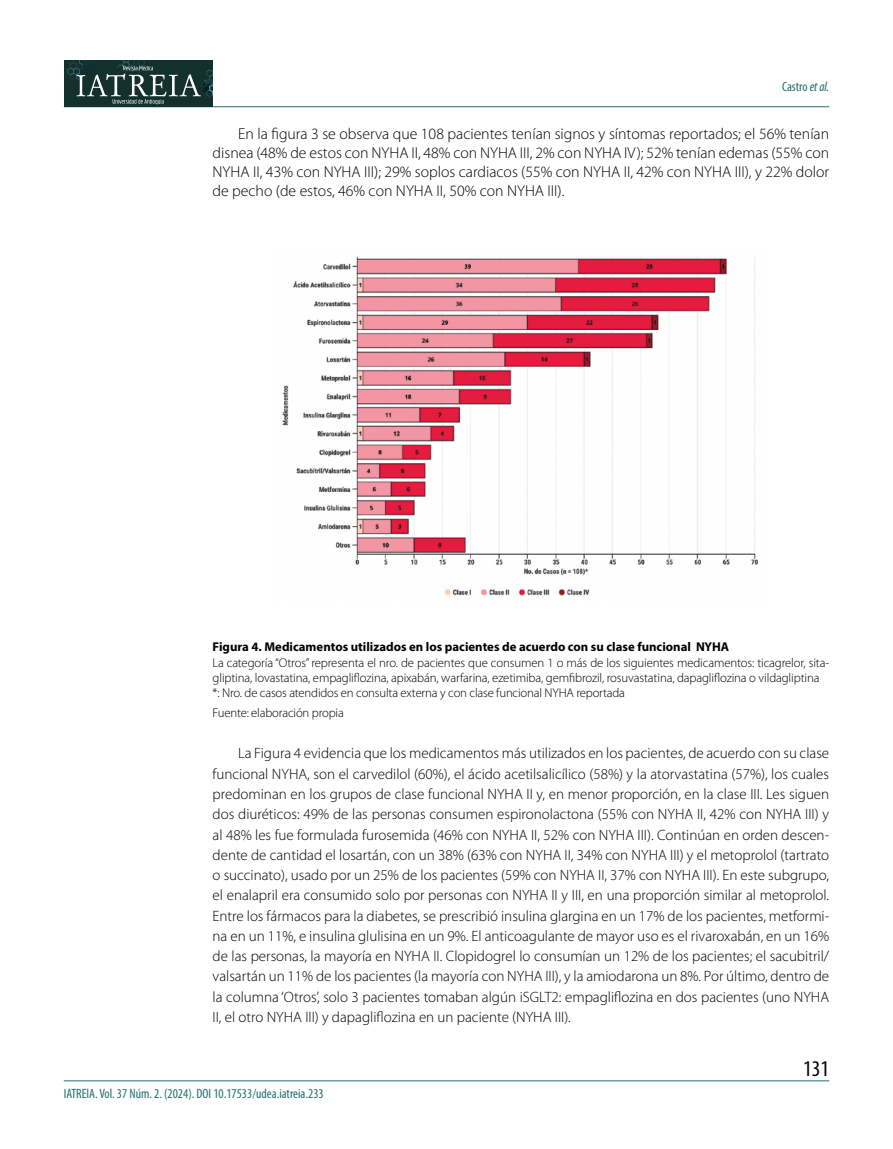
<style>
.page{position:relative;width:893px;height:1149px;background:#fff}
.page>*{position:absolute;margin:0;border:0;box-sizing:border-box;transform-origin:0 0}
.t1{font:condensed 22.5px "Myriad Pro";color:#000}
.t2{font:300 15.75px/18.9px "Myriad Pro";color:#000;text-align:justify}
.t3{font:300 15px/20.2px "Myriad Pro";color:#000;text-align:justify}
.t4{font:condensed 13.5px "Myriad Pro";color:#22716a}
.t5{font:300 12.75px/15.3px "Myriad Pro";letter-spacing:-.01em;color:#000}
.t6{font:700 12.75px "Myriad Pro";color:#000}
.s1{font-style:italic}
</style>
<div class="page">
<hr style="left:64px;top:106px;width:765px;height:1px;background:#22716a">
<div style="left:64px;top:61px;width:149px;height:46px;background:#14302d"></div>
<svg style="left:65px;top:61px;width:148px;height:43px"></svg>
<hr style="left:64px;top:1080px;width:765px;height:1px;background:#22716a">
<img style="left:282px;top:256px;width:476px;height:340px">
<p class="t4" style="left:782px;top:78px;width:49px">Castro <span class="s1">et al.</span></p>
<p class="t2" style="left:213px;top:125px;width:618px;text-indent:26px">En la figura 3 se observa que 108 pacientes tenían signos y síntomas reportados; el 56% tenían disnea (48% de estos con NYHA II, 48% con NYHA III, 2% con NYHA IV); 52% tenían edemas (55% con NYHA II, 43% con NYHA III); 29% soplos cardiacos (55% con NYHA II, 42% con NYHA III), y 22% dolor de pecho (de estos, 46% con NYHA II, 50% con NYHA III).</p>
<p class="t6" style="left:213px;top:638px;width:518px">Figura 4. Medicamentos utilizados en los pacientes de acuerdo con su clase funcional NYHA</p>
<p class="t5" style="left:213px;top:654px;width:618px">La categoría “Otros” representa el nro. de pacientes que consumen 1 o más de los siguientes medicamentos: ticagrelor, sita&shy;gliptina, lovastatina, empagliflozina, apixabán, warfarina, ezetimiba, gemfibrozil, rosuvastatina, dapagliflozina o vildagliptina *: Nro. de casos atendidos en consulta externa y con clase funcional NYHA reportada</p>
<p class="t5" style="left:213px;top:705px;width:133px">Fuente: elaboración propia</p>
<p class="t3" style="left:213px;top:743px;width:618px;text-indent:26px">La Figura 4 evidencia que los medicamentos más utilizados en los pacientes, de acuerdo con su clase funcional NYHA, son el carvedilol (60%), el ácido acetilsalicílico (58%) y la atorvastatina (57%), los cuales predominan en los grupos de clase funcional NYHA II y, en menor proporción, en la clase III. Les siguen dos diuréticos: 49% de las personas consumen espironolactona (55% con NYHA II, 42% con NYHA III) y al 48% les fue formulada furosemida (46% con NYHA II, 52% con NYHA III). Continúan en orden descen&shy;dente de cantidad el losartán, con un 38% (63% con NYHA II, 34% con NYHA III) y el metoprolol (tartrato o succinato), usado por un 25% de los pacientes (59% con NYHA II, 37% con NYHA III). En este subgrupo, el enalapril era consumido solo por personas con NYHA II y III, en una proporción similar al metoprolol.<br>Entre los fármacos para la diabetes, se prescribió insulina glargina en un 17% de los pacientes, metformi&shy;na en un 11%, e insulina glulisina en un 9%. El anticoagulante de mayor uso es el rivaroxabán, en un 16% de las personas, la mayoría en NYHA II. Clopidogrel lo consumían un 12% de los pacientes; el sacubitril/ valsartán un 11% de los pacientes (la mayoría con NYHA III), y la amiodarona un 8%. Por último, dentro de la columna ‘Otros’, solo 3 pacientes tomaban algún iSGLT2: empagliflozina en dos pacientes (uno NYHA II, el otro NYHA III) y dapagliflozina en un paciente (NYHA III).</p>
<p class="t4" style="left:64px;top:1085px;width:261px">IATREIA. Vol. 37 Núm. 2. (2024). DOI 10.17533/udea.iatreia.233</p>
<h1 class="t1" style="left:803px;top:1054px;width:27px">131</h1>
</div>
